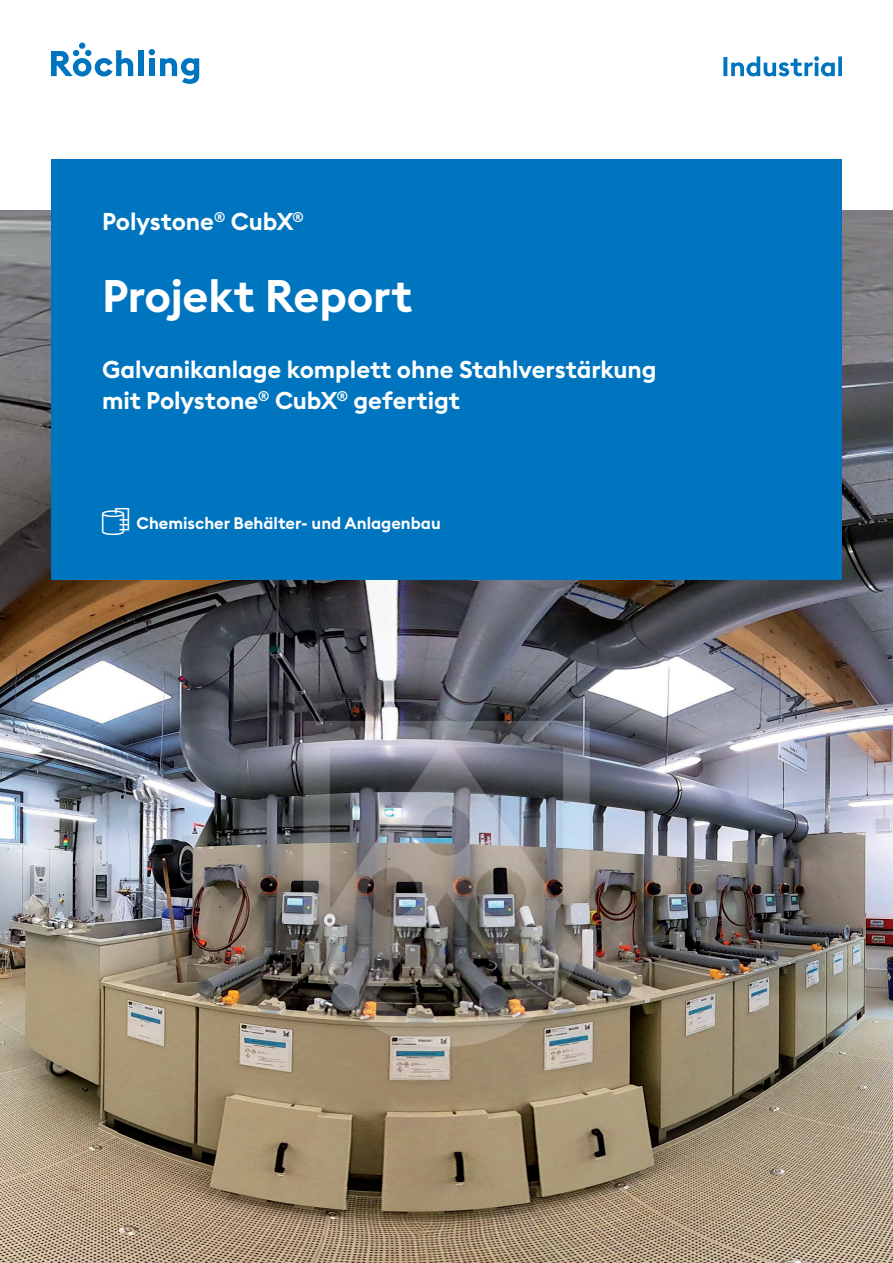
<style>
.page{position:relative;width:893px;height:1263px;background:#fff}
.page>*{position:absolute;margin:0;border:0;box-sizing:border-box;transform-origin:0 0}
.t1{font:600 45px "Euclid Square";letter-spacing:-.005em;color:#fff}
.t2{font:600 24px/31.5px "Euclid Square";letter-spacing:-.005em;color:#fff}
.t3{font:600 16.5px "Euclid Square";color:#fff}
</style>
<div class="page">
<div style="left:138px;top:50px;width:6px;height:26px;background:#0075bf"></div>
<svg style="left:51px;top:43px;width:82px;height:33px"></svg>
<svg style="left:149px;top:49px;width:50px;height:35px"></svg>
<svg style="left:723px;top:56px;width:119px;height:20px"></svg>
<img style="left:0;top:210px;width:893px;height:85px">
<img style="left:0;top:295px;width:893px;height:968px">
<div style="left:51px;top:159px;width:791px;height:421px;background:#0075bf"></div>
<img style="left:303px;top:721px;width:287px;height:326px">
<p class="t2" style="left:102px;top:206px;width:203px">Polystone<sup>®</sup> CubX<sup>®</sup></p>
<h1 class="t1" style="left:102px;top:268px;width:312px">Projekt Report</h1>
<p class="t2" style="left:102px;top:354px;width:556px">Galvanikanlage komplett ohne Stahlverstärkung mit Polystone<sup>®</sup> CubX<sup>®</sup> gefertigt</p>
<p class="t3" style="left:102px;top:512px;width:340px">❑ Chemischer Behälter- und Anlagenbau</p>
</div>
